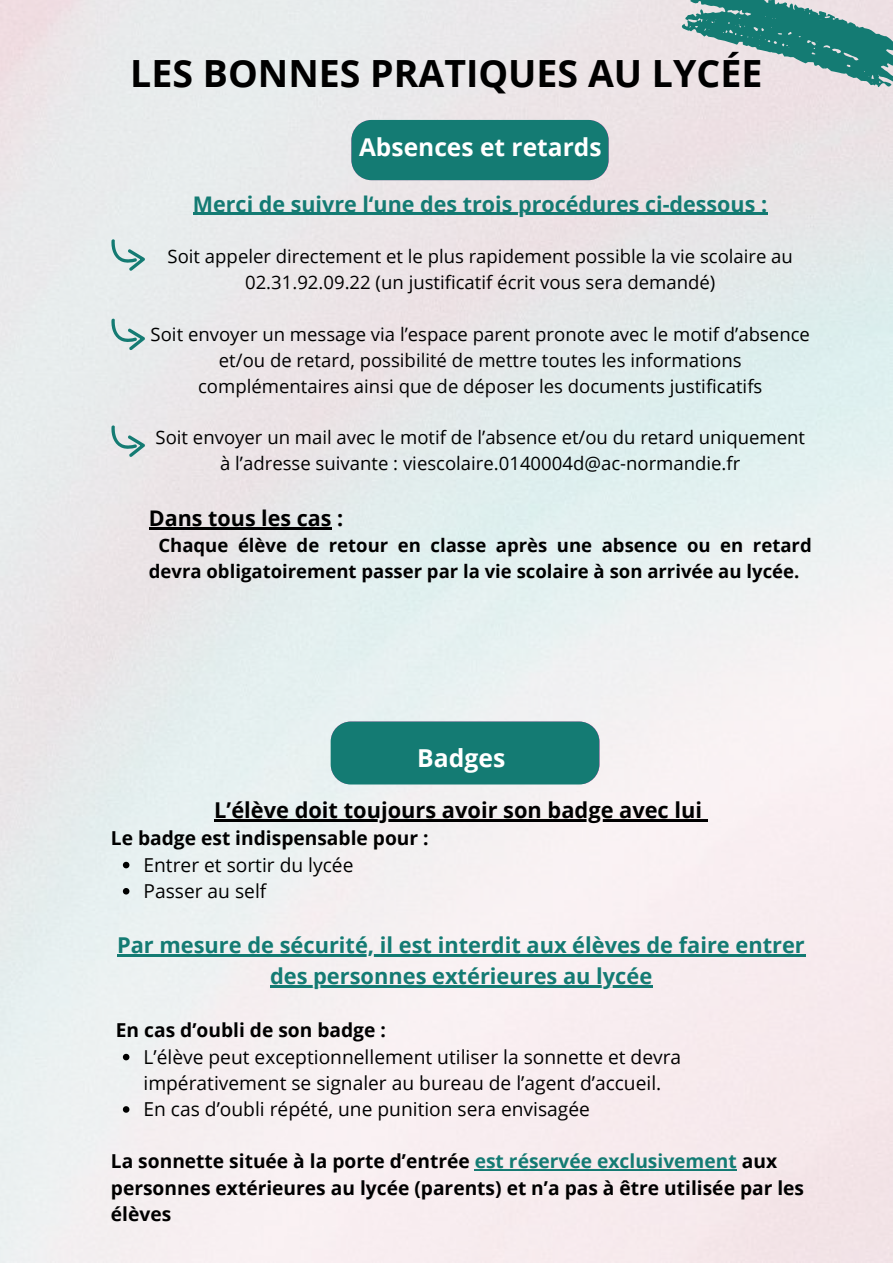
<style>
.page{position:relative;width:893px;height:1264px;background:#fff}
.page>*{position:absolute;margin:0;border:0;box-sizing:border-box;transform-origin:0 0}
.t1{font:700 37.5px "Open Sans";color:#000}
.t2{font:700 24.75px "Open Sans";color:#fff}
.t3{font:700 24.6px "Open Sans";color:#fff}
.t4{font:700 21.75px/30.6px "Open Sans";color:#147b73;text-align:center}
.t5{font:700 21.75px "Open Sans";color:#000}
.t6{font:700 21.45px "Open Sans";color:#147b73}
.t7{font:700 21.45px "Open Sans";color:#000}
.t8{font:19.2px/26.1px "Open Sans";color:#000}
.t9{font:700 19.2px/26.1px "Open Sans";color:#000}
.t10{font:18.45px/25.8px "Open Sans";color:#000;text-align:center}
.t11{font:700 18.45px/25.8px "Open Sans";color:#000}
.s1{color:#147b73}
</style>
<div class="page">
<img style="left:0;top:0;width:892px;height:1262px">
<svg style="left:679px;top:0;width:213px;height:94px"></svg>
<div style="left:330px;top:721px;width:269px;height:63px;background:#147b73"></div>
<svg style="left:123px;top:861px;width:6px;height:7px"></svg>
<svg style="left:123px;top:888px;width:6px;height:6px"></svg>
<svg style="left:123px;top:1053px;width:6px;height:7px"></svg>
<svg style="left:123px;top:1106px;width:6px;height:6px"></svg>
<hr style="left:214px;top:819px;width:488px;height:2px;background:#000">
<svg style="left:702px;top:819px;width:6px;height:2px"></svg>
<hr style="left:117px;top:954px;width:688px;height:2px;background:#147b73">
<hr style="left:270px;top:985px;width:382px;height:2px;background:#147b73">
<hr style="left:474px;top:1169px;width:262px;height:1px;background:#147b73">
<div style="left:351px;top:120px;width:257px;height:60px;background:#147b73"></div>
<svg style="left:111px;top:239px;width:34px;height:32px"></svg>
<hr style="left:193px;top:213px;width:574px;height:2px;background:#147b73">
<hr style="left:149px;top:527px;width:183px;height:2px;background:#000">
<svg style="left:111px;top:425px;width:34px;height:32px"></svg>
<svg style="left:111px;top:318px;width:34px;height:32px"></svg>
<h1 class="t1" style="left:130px;top:47px;width:633px">LES BONNES PRATIQUES AU LYCÉE</h1>
<h3 class="t3" style="left:359px;top:129px;width:244px">Absences et retards</h3>
<p class="t6" style="left:193px;top:189px;width:575px">Merci de suivre l‘une des trois procédures ci-dessous :</p>
<p class="t10" style="left:167px;top:243px;width:627px">Soit appeler directement et le plus rapidement possible la vie scolaire au<br>02.31.92.09.22 (un justificatif écrit vous sera demandé)</p>
<p class="t10" style="left:151px;top:321px;width:660px">Soit envoyer un message via l’espace parent pronote avec le motif d’absence et/ou de retard, possibilité de mettre toutes les informations complémentaires ainsi que de déposer les documents justificatifs</p>
<p class="t10" style="left:155px;top:424px;width:651px">Soit envoyer un mail avec le motif de l’absence et/ou du retard uniquement à l’adresse suivante : viescolaire.0140004d@ac-normandie.fr</p>
<p class="t7" style="left:149px;top:503px;width:196px">Dans tous les cas :</p>
<p class="t11" style="left:149px;top:532px;width:664px;text-indent:10px">Chaque élève de retour en classe après une absence ou en retard devra obligatoirement passer par la vie scolaire à son arrivée au lycée.</p>
<h2 class="t2" style="left:417px;top:740px;width:89px">Badges</h2>
<p class="t5" style="left:214px;top:795px;width:489px">L’élève doit toujours avoir son badge avec lui</p>
<p class="t9" style="left:111px;top:825px;width:319px">Le badge est indispensable pour :</p>
<p class="t8" style="left:143px;top:851px;width:211px">Entrer et sortir du lycée<br>Passer au self</p>
<p class="t4" style="left:117px;top:929px;width:689px">Par mesure de sécurité, il est interdit aux élèves de faire entrer des personnes extérieures au lycée</p>
<p class="t9" style="left:116px;top:1016px;width:271px">En cas d’oubli de son badge :</p>
<p class="t8" style="left:143px;top:1043px;width:539px">L’élève peut exceptionnellement utiliser la sonnette et devra impérativement se signaler au bureau de l’agent d’accueil.<br>En cas d’oubli répété, une punition sera envisagée</p>
<p class="t9" style="left:111px;top:1147px;width:694px">La sonnette située à la porte d’entrée <span class="s1">est réservée exclusivement</span> aux personnes extérieures au lycée (parents) et n’a pas à être utilisée par les élèves</p>
</div>
